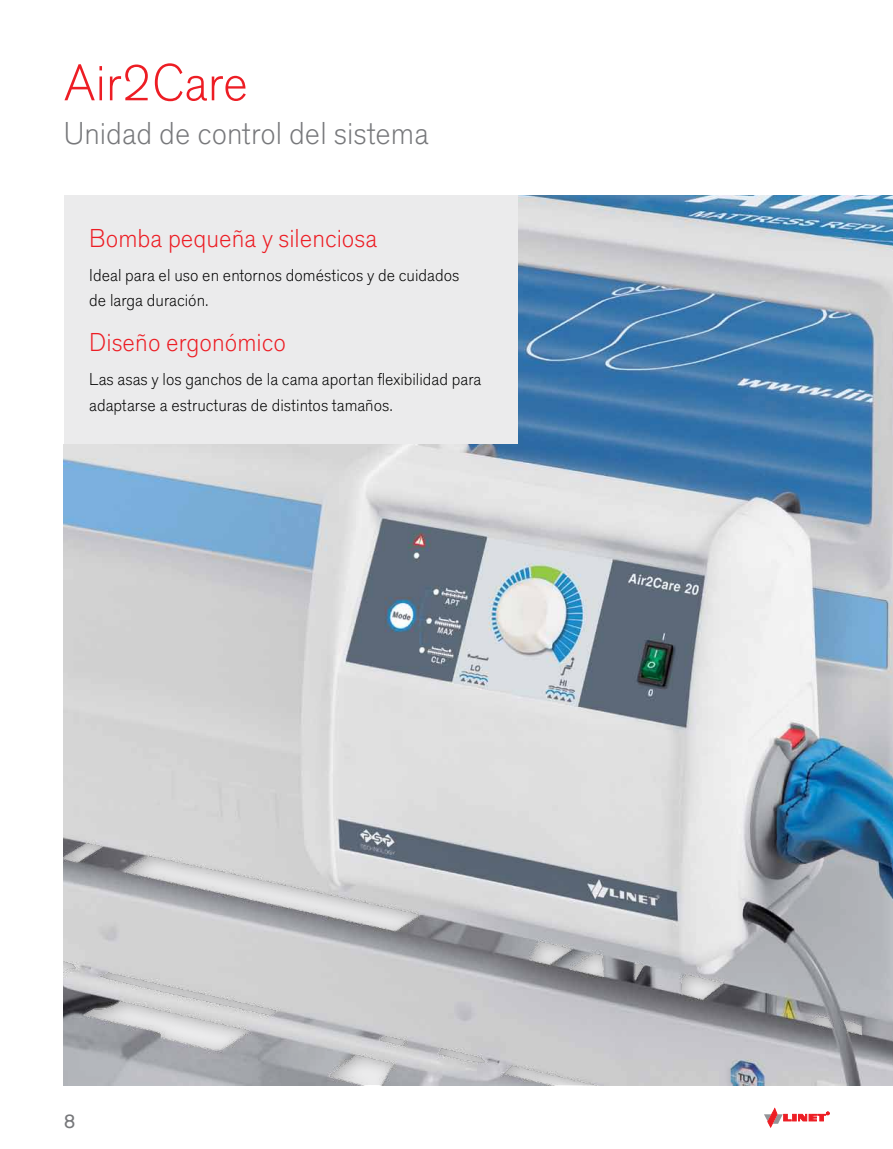
<style>
.page{position:relative;width:893px;height:1149px;background:#fff}
.page>*{position:absolute;margin:0;border:0;box-sizing:border-box;transform-origin:0 0}
.t1{font:300 54px "Accius TOT";color:#ed1d24}
.t2{font:300 33px "Accius TOT";color:#77787b}
.t3{font:300 27px "Accius TOT";color:#ed1d24}
.t4{font:21px "Accius TOT";color:#77787b}
.t5{font:300 18px/25.5px "Accius TOT";color:#000}
</style>
<div class="page">
<img style="left:64px;top:195px;width:829px;height:889px">
<div style="left:64px;top:195px;width:454px;height:249px;background:#ebebec"></div>
<svg style="left:764px;top:1108px;width:65px;height:18px"></svg>
<h1 class="t1" style="left:64px;top:53px;width:186px">Air2Care</h1>
<h2 class="t2" style="left:64px;top:114px;width:366px">Unidad de control del sistema</h2>
<h3 class="t3" style="left:89px;top:223px;width:289px">Bomba pequeña y silenciosa</h3>
<p class="t5" style="left:89px;top:262px;width:371px">Ideal para el uso en entornos domésticos y de cuidados de larga duración.</p>
<h3 class="t3" style="left:89px;top:327px;width:198px">Diseño ergonómico</h3>
<p class="t5" style="left:89px;top:367px;width:394px">Las asas y los ganchos de la cama aportan flexibilidad para adaptarse a estructuras de distintos tamaños.</p>
<p class="t4" style="left:64px;top:1108px;width:13px">8</p>
</div>
